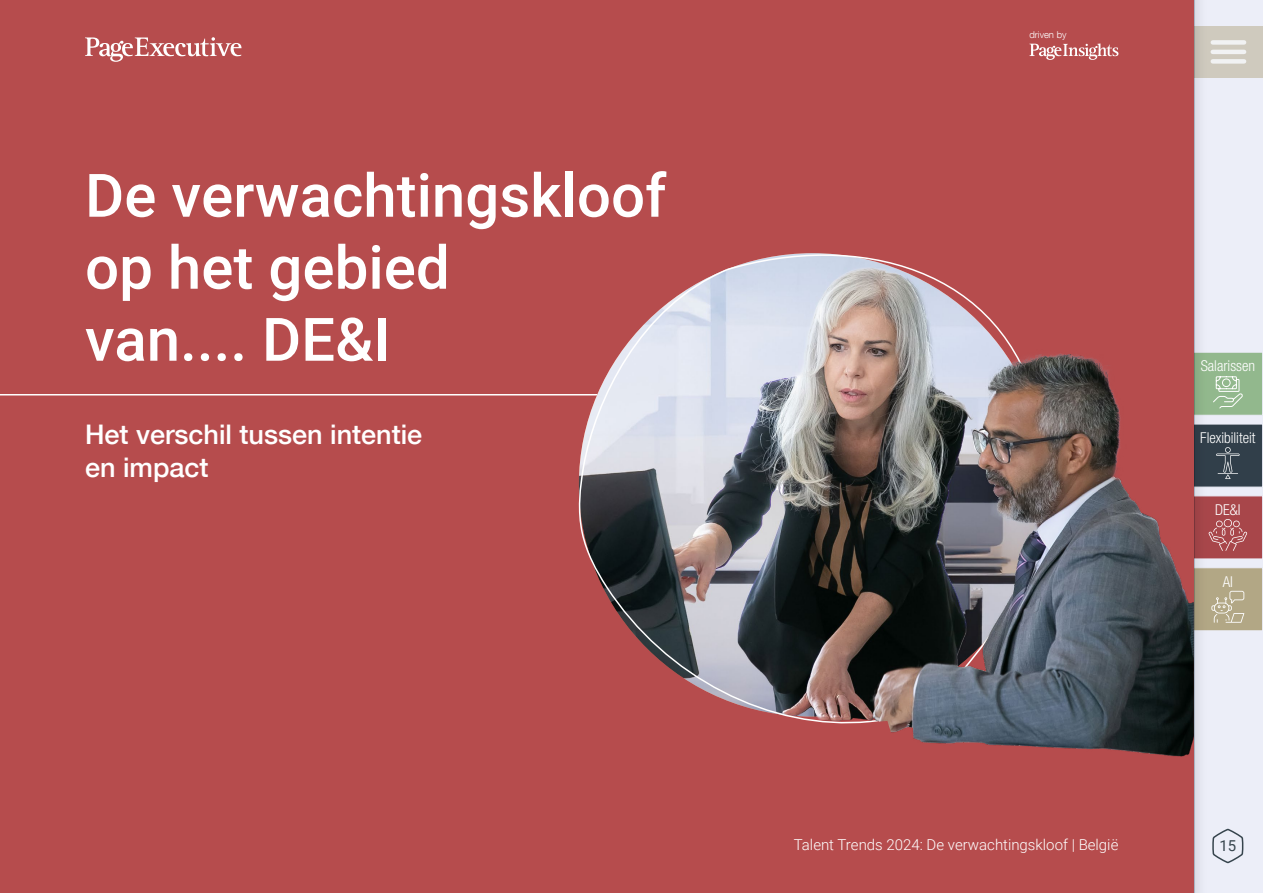
<style>
.page{position:relative;width:1263px;height:893px;background:#fff}
.page>*{position:absolute;margin:0;border:0;box-sizing:border-box;transform-origin:0 0}
.t1{font:500 60px/72px "Roboto";color:#fff}
.t2{font:500 27px/32.4px "Helvetica Neue LT Com";color:#fff}
.t3{font:300 15px "Roboto";color:#fff}
.t4{font:300 condensed 15px "Helvetica Neue LT Com";color:#fff}
.t5{font:15px "Roboto";color:#36444d}
.t6{font:300 9.45px "Helvetica Neue LT Com";color:#fff}
</style>
<div class="page">
<div style="left:1179px;top:0;width:84px;height:893px;background:#000;opacity:.2"></div>
<div style="left:1193px;top:352px;width:70px;height:64px;background:#92b88d;border:1px solid #fff"></div>
<svg style="left:1213px;top:376px;width:30px;height:33px"></svg>
<div style="left:1193px;top:424px;width:70px;height:63px;background:#36444d"></div>
<svg style="left:1216px;top:447px;width:23px;height:32px"></svg>
<div style="left:1193px;top:495px;width:70px;height:64px;background:#a8464a;border:1px solid #fff"></div>
<svg style="left:1208px;top:519px;width:39px;height:32px"></svg>
<div style="left:1193px;top:567px;width:70px;height:64px;background:#b2a785;border:1px solid #fff"></div>
<svg style="left:1211px;top:591px;width:33px;height:32px"></svg>
<svg style="left:1213px;top:829px;width:30px;height:34px"></svg>
<div style="left:1194px;top:26px;width:69px;height:51px;background:linear-gradient(to right,#cbc7bc,#d2cdc1)"></div>
<div style="left:1213px;top:40px;width:31px;height:5px;background:#f1f2f3"></div>
<hr style="left:1213px;top:50px;width:31px;height:4px;background:#f1f2f3">
<div style="left:1213px;top:59px;width:31px;height:5px;background:#f1f2f3"></div>
<div style="left:0;top:0;width:1193px;height:893px;background:#b64c4d"></div>
<hr style="left:0;top:394px;width:731px;height:1px;background:#fff">
<svg style="left:577px;top:253px;width:218px;height:465px"></svg>
<img style="left:795px;top:106px;width:399px;height:668px">
<svg style="left:85px;top:37px;width:156px;height:25px"></svg>
<svg style="left:1029px;top:43px;width:89px;height:17px"></svg>
<h1 class="t1" style="left:85px;top:157px;width:583px">De verwachtingskloof op het gebied<br>van.... DE&amp;I</h1>
<h2 class="t2" style="left:85px;top:418px;width:339px">Het verschil tussen intentie en impact</h2>
<p class="t6" style="left:1029px;top:29px;width:39px">driven by</p>
<p class="t4" style="left:1201px;top:357px;width:56px">Salarissen</p>
<p class="t4" style="left:1200px;top:429px;width:57px">Flexibiliteit</p>
<p class="t4" style="left:1215px;top:501px;width:27px">DE&amp;I</p>
<p class="t4" style="left:1223px;top:573px;width:12px">AI</p>
<p class="t3" style="left:794px;top:834px;width:326px">Talent Trends 2024: De verwachtingskloof | België</p>
<p class="t5" style="left:1219px;top:835px;width:18px">15</p>
</div>
